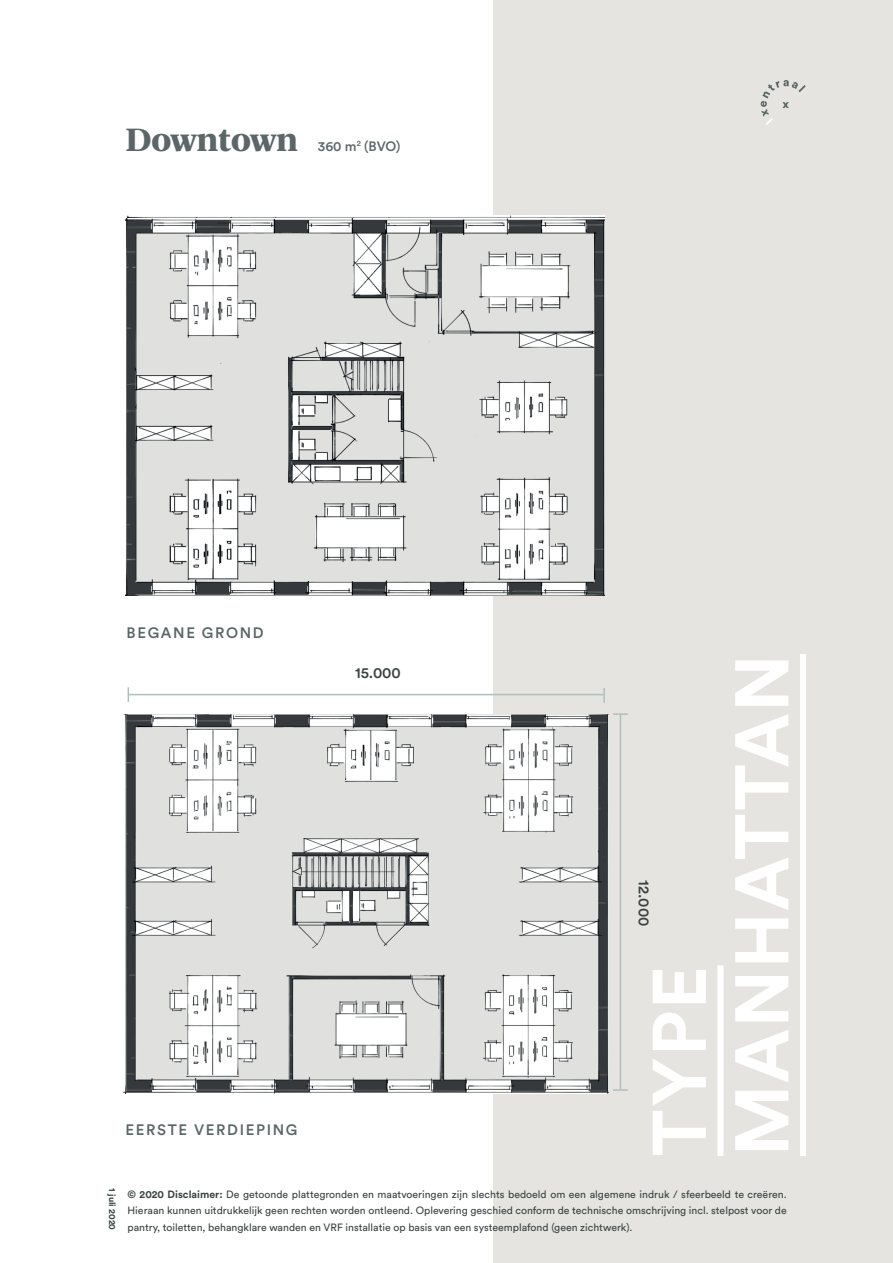
<style>
.page{position:relative;width:893px;height:1263px;background:#fff}
.page>*{position:absolute;margin:0;border:0;box-sizing:border-box;transform-origin:0 0}
.t1{font:700 75px/82.5px "Circular Std";letter-spacing:.02em;color:#fff}
.t2{font:900 36px "Arnhem Pro";color:#5c6666}
.t3{font:500 15px "Circular Std";letter-spacing:.11em;color:#5c6666}
.t4{font:500 15px "Circular Std";letter-spacing:-.005em;color:#384241}
.t5{font:500 13.5px "Circular Std";letter-spacing:-.005em;color:#5c6666}
.t6{font:10.5px/16.5px "Circular Std";color:#384241;text-align:justify}
.t7{font:700 9px "Circular Std";color:#384241}
.s1{font-weight:700}
</style>
<div class="page">
<div style="left:493px;top:0;width:400px;height:1263px;background:#e5e4e0"></div>
<svg style="left:128px;top:687px;width:1px;height:15px"></svg>
<hr style="left:129px;top:694px;width:474px;height:1px;background:#aebfbd">
<svg style="left:603px;top:688px;width:2px;height:15px"></svg>
<svg style="left:613px;top:713px;width:15px;height:2px"></svg>
<svg style="left:613px;top:1089px;width:15px;height:2px"></svg>
<hr style="left:620px;top:715px;width:1px;height:374px;background:#aebfbd">
<div style="left:717px;top:965px;width:6px;height:191px;background:#fff"></div>
<div style="left:800px;top:654px;width:6px;height:502px;background:#fff"></div>
<img style="left:125px;top:219px;width:480px;height:377px">
<img style="left:123px;top:715px;width:485px;height:378px">
<svg style="left:761px;top:80px;width:45px;height:45px"></svg>
<h2 class="t2" style="left:125px;top:116px;width:174px">Downtown</h2>
<p class="t5" style="left:318px;top:138px;width:84px">360 m<sup>2</sup> (BVO)</p>
<h3 class="t3" style="left:127px;top:623px;width:139px">BEGANE GROND</h3>
<h3 class="t4" style="left:355px;top:664px;width:47px">15.000</h3>
<h3 class="t3" style="left:126px;top:1120px;width:174px">EERSTE VERDIEPING</h3>
<h1 class="t1" style="left:637px;top:1156px;width:503px;rotate:-90deg">TYPE<br>MANHATTAN</h1>
<h3 class="t4" style="left:653px;top:880px;width:47px;rotate:90deg">12.000</h3>
<p class="t7" style="left:118px;top:1188px;width:43px;rotate:90deg">1 juli 2020</p>
<p class="t6" style="left:128px;top:1185px;width:661px"><span class="s1">© 2020 Disclaimer:</span> De getoonde plattegronden en maatvoeringen zijn slechts bedoeld om een algemene indruk / sfeerbeeld te creëren.<br>Hieraan kunnen uitdrukkelijk geen rechten worden ontleend. Oplevering geschied conform de technische omschrijving incl. stelpost voor de pantry, toiletten, behangklare wanden en VRF installatie op basis van een systeemplafond (geen zichtwerk).</p>
</div>
